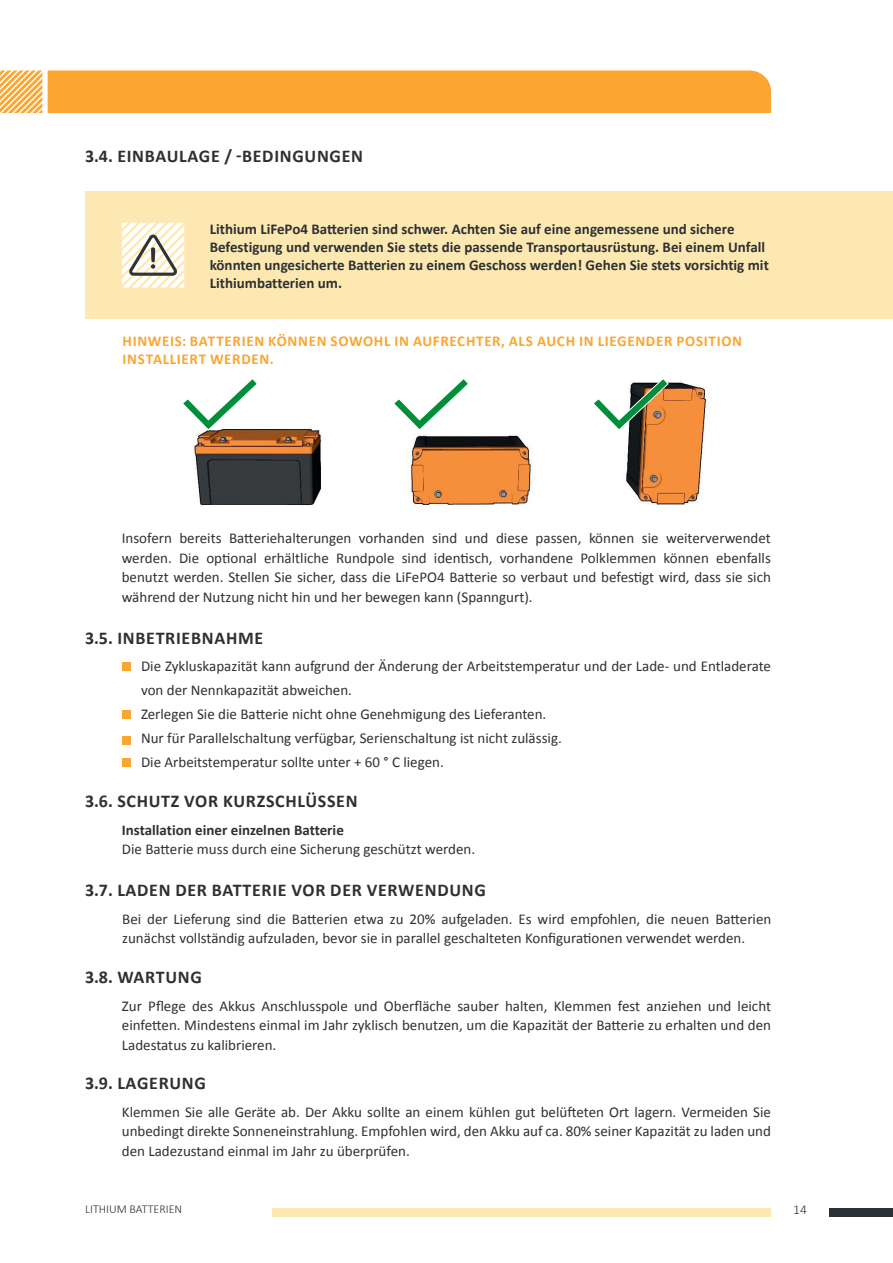
<style>
.page{position:relative;width:893px;height:1263px;background:#fff}
.page>*{position:absolute;margin:0;border:0;box-sizing:border-box;transform-origin:0 0}
.Subhead_Title_-_Alig{font:700 18px "Calibri";letter-spacing:.04em;color:#2d3134}
.Body_Text_-_Regular{font:15px/19.5px "Calibri";color:#2d3134;text-align:justify}
.Headline_-_Bold__Ali{font:700 15px/18px "Calibri";color:#2d3134}
.Headline_-_Bold__Ali-2{font:700 15px/18px "Calibri";letter-spacing:.045em;color:#faa631}
.t1{font:300 13.5px "Calibri";color:#2d3134}
.t2{font:300 12px "Calibri";color:#2d3134}
</style>
<div class="page">
<div style="left:272px;top:1208px;width:499px;height:8px;background:#fee8b1"></div>
<div style="left:829px;top:1208px;width:64px;height:8px;background:#2d3134"></div>
<div style="left:48px;top:70px;width:723px;height:43px;background:#faa631"></div>
<svg style="left:0;top:70px;width:42px;height:43px"></svg>
<div style="left:122px;top:662px;width:8px;height:9px;background:#faa631"></div>
<div style="left:122px;top:736px;width:8px;height:8px;background:#faa631"></div>
<div style="left:122px;top:758px;width:8px;height:8px;background:#faa631"></div>
<div style="left:122px;top:710px;width:8px;height:9px;background:#faa631"></div>
<div style="left:85px;top:191px;width:808px;height:128px;background:#fee8b1"></div>
<svg style="left:122px;top:223px;width:62px;height:65px"></svg>
<img style="left:193px;top:429px;width:128px;height:76px">
<svg style="left:183px;top:379px;width:75px;height:52px"></svg>
<img style="left:408px;top:435px;width:124px;height:72px">
<svg style="left:394px;top:379px;width:74px;height:50px"></svg>
<img style="left:625px;top:382px;width:85px;height:123px">
<svg style="left:594px;top:379px;width:75px;height:52px"></svg>
<p class="Subhead_Title_-_Alig" style="left:85px;top:144px;width:280px">3.4. EINBAULAGE / -BEDINGUNGEN</p>
<p class="Headline_-_Bold__Ali" style="left:210px;top:219px;width:561px">Lithium LiFePo4 Batterien sind schwer. Achten Sie auf eine angemessene und sichere Befestigung und verwenden Sie stets die passende Transportausrüstung. Bei einem Unfall könnten ungesicherte Batterien zu einem Geschoss werden! Gehen Sie stets vorsichtig mit Lithiumbatterien um.</p>
<p class="Headline_-_Bold__Ali-2" style="left:123px;top:332px;width:621px">HINWEIS: BATTERIEN KÖNNEN SOWOHL IN AUFRECHTER, ALS AUCH IN LIEGENDER POSITION<br>INSTALLIERT WERDEN.</p>
<p class="Body_Text_-_Regular" style="left:122px;top:528px;width:651px">Insofern bereits Batteriehalterungen vorhanden sind und diese passen, können sie weiterverwendet werden. Die optional erhältliche Rundpole sind identisch, vorhandene Polklemmen können ebenfalls benutzt werden. Stellen Sie sicher, dass die LiFePO4 Batterie so verbaut und befestigt wird, dass sie sich während der Nutzung nicht hin und her bewegen kann (Spanngurt).</p>
<p class="Subhead_Title_-_Alig" style="left:85px;top:625px;width:180px">3.5. INBETRIEBNAHME</p>
<p class="Body_Text_-_Regular" style="left:141px;top:654px;width:631px;line-height:24px">Die Zykluskapazität kann aufgrund der Änderung der Arbeitstemperatur und der Lade- und Entladerate von der Nennkapazität abweichen.</p>
<p class="Body_Text_-_Regular" style="left:141px;top:704px;width:407px">Zerlegen Sie die Batterie nicht ohne Genehmigung des Lieferanten.</p>
<p class="Body_Text_-_Regular" style="left:141px;top:728px;width:422px">Nur für Parallelschaltung verfügbar, Serienschaltung ist nicht zulässig.</p>
<p class="Body_Text_-_Regular" style="left:141px;top:752px;width:304px">Die Arbeitstemperatur sollte unter + 60 ° C liegen.</p>
<p class="Subhead_Title_-_Alig" style="left:85px;top:788px;width:274px">3.6. SCHUTZ VOR KURZSCHLÜSSEN</p>
<p class="Headline_-_Bold__Ali" style="left:122px;top:820px;width:223px">Installation einer einzelnen Batterie</p>
<p class="Body_Text_-_Regular" style="left:122px;top:839px;width:355px">Die Batterie muss durch eine Sicherung geschützt werden.</p>
<p class="Subhead_Title_-_Alig" style="left:85px;top:877px;width:402px">3.7. LADEN DER BATTERIE VOR DER VERWENDUNG</p>
<p class="Body_Text_-_Regular" style="left:122px;top:908px;width:651px">Bei der Lieferung sind die Batterien etwa zu 20% aufgeladen. Es wird empfohlen, die neuen Batterien zunächst vollständig aufzuladen, bevor sie in parallel geschalteten Konfigurationen verwendet werden.</p>
<p class="Subhead_Title_-_Alig" style="left:85px;top:964px;width:118px">3.8. WARTUNG</p>
<p class="Body_Text_-_Regular" style="left:122px;top:995px;width:651px">Zur Pflege des Akkus Anschlusspole und Oberfläche sauber halten, Klemmen fest anziehen und leicht einfetten. Mindestens einmal im Jahr zyklisch benutzen, um die Kapazität der Batterie zu erhalten und den Ladestatus zu kalibrieren.</p>
<p class="Subhead_Title_-_Alig" style="left:85px;top:1071px;width:122px">3.9. LAGERUNG</p>
<p class="Body_Text_-_Regular" style="left:122px;top:1102px;width:651px">Klemmen Sie alle Geräte ab. Der Akku sollte an einem kühlen gut belüfteten Ort lagern. Vermeiden Sie unbedingt direkte Sonneneinstrahlung. Empfohlen wird, den Akku auf ca. 80% seiner Kapazität zu laden und den Ladezustand einmal im Jahr zu überprüfen.</p>
<p class="t2" style="left:85px;top:1201px;width:99px">LITHIUM BATTERIEN</p>
<p class="t1" style="left:793px;top:1201px;width:15px">14</p>
</div>
